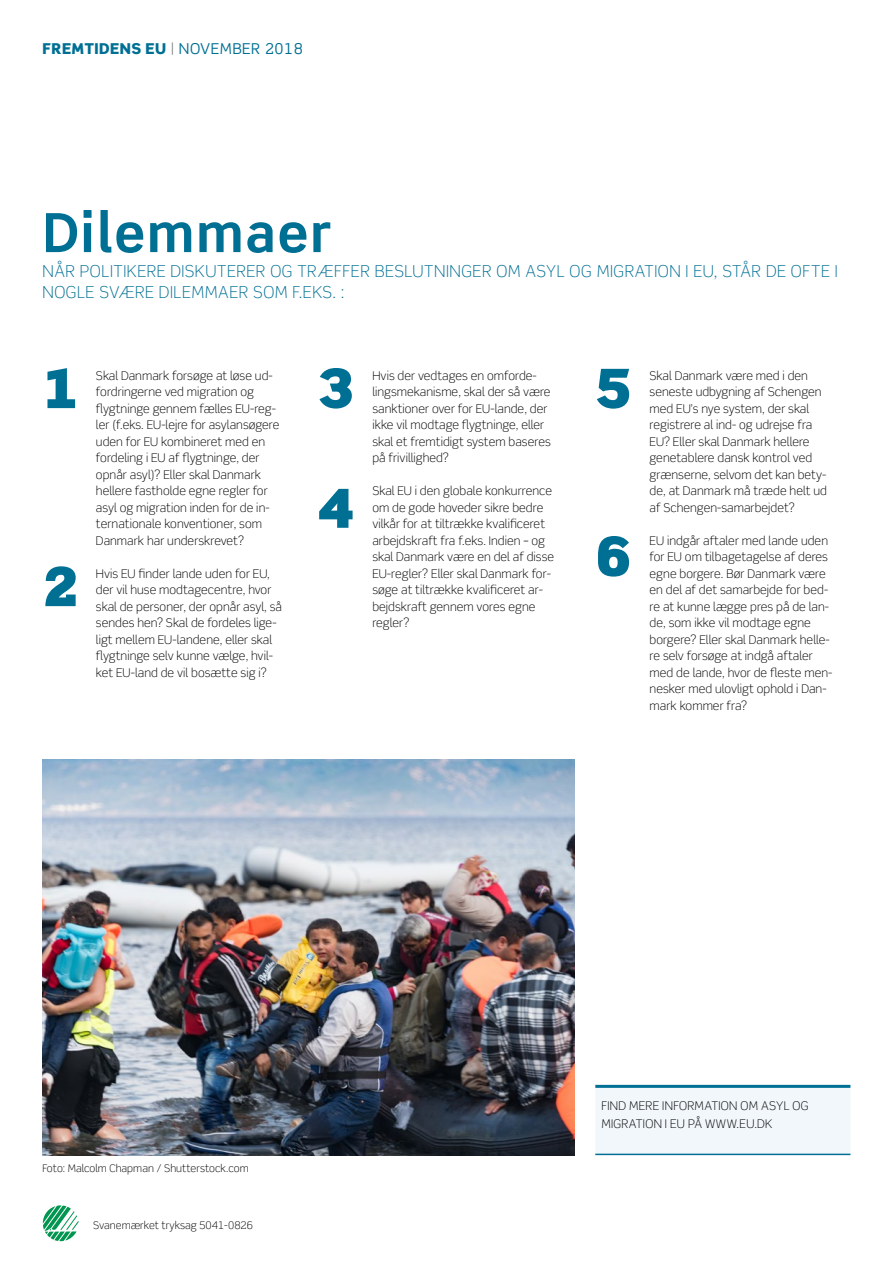
<style>
.page{position:relative;width:893px;height:1263px;background:#fff}
.page>*{position:absolute;margin:0;border:0;box-sizing:border-box;transform-origin:0 0}
.Stort_nummer{font:700 54px "Scene Std";letter-spacing:.03em;color:#006f94}
.Stort_nummer-2{font:900 54px "Scene Std";color:#006f94}
.Manchet{font:300 16.5px/21px "Scene Std";letter-spacing:.03em;color:#006f94}
.t1{font:900 15px "Scene Std";letter-spacing:.03em;color:#006f94}
._04_Brødtekst{font:300 12px/16.5px "Scene Std";letter-spacing:.005em;color:#000}
.Niveau_02{font:300 12px/18px "Scene Std";letter-spacing:.025em;color:#000}
._05_Billedtekst{font:300 10.5px "Scene Std";letter-spacing:.005em;color:#000}
.s1{font-weight:300;color:#646363}
.s2{font-weight:400}
</style>
<div class="page">
<img style="left:43px;top:759px;width:531px;height:396px">
<div style="left:595px;top:1088px;width:255px;height:66px;background:#f1f7fa"></div>
<hr style="left:595px;top:1085px;width:255px;height:3px;background:#006f94">
<hr style="left:595px;top:1154px;width:255px;height:1px;background:#006f94">
<svg style="left:43px;top:1205px;width:35px;height:36px"></svg>
<p class="t1" style="left:43px;top:39px;width:262px">FREMTIDENS EU <span class="s1">|</span> <span class="s2">NOVEMBER 2018</span></p>
<p class="Stort_nummer" style="left:43px;top:199px;width:290px">Dilemmaer</p>
<p class="Manchet" style="left:43px;top:261px;width:797px">NÅR POLITIKERE DISKUTERER OG TRÆFFER BESLUTNINGER OM ASYL OG MIGRATION I EU, STÅR DE OFTE I<br>NOGLE SVÆRE DILEMMAER SOM F.EKS. :</p>
<p class="Stort_nummer-2" style="left:43px;top:353px;width:38px">1</p>
<p class="Stort_nummer-2" style="left:43px;top:551px;width:38px">2</p>
<p class="_04_Brødtekst" style="left:96px;top:367px;width:185px">Skal Danmark forsøge at løse ud&shy;fordringerne ved migration og flygtninge gennem fælles EU-reg&shy;ler (f.eks. EU-lejre for asylansøgere uden for EU kombineret med en fordeling i EU af flygtninge, der opnår asyl)? Eller skal Danmark hellere fastholde egne regler for asyl og migration inden for de in&shy;ternationale konventioner, som<br>Danmark har underskrevet?</p>
<p class="_04_Brødtekst" style="left:96px;top:565px;width:188px">Hvis EU finder lande uden for EU, der vil huse modtagecentre, hvor skal de personer, der opnår asyl, så sendes hen? Skal de fordeles lige&shy;ligt mellem EU-landene, eller skal flygtninge selv kunne vælge, hvil&shy;ket EU-land de vil bosætte sig i?</p>
<p class="Stort_nummer-2" style="left:317px;top:353px;width:38px">3</p>
<p class="Stort_nummer-2" style="left:595px;top:353px;width:38px">5</p>
<p class="_04_Brødtekst" style="left:372px;top:367px;width:180px">Hvis der vedtages en omforde&shy;lingsmekanisme, skal der så være sanktioner over for EU-lande, der ikke vil modtage flygtninge, eller skal et fremtidigt system baseres på frivillighed?</p>
<p class="_04_Brødtekst" style="left:372px;top:483px;width:183px">Skal EU i den globale konkurrence om de gode hoveder sikre bedre vilkår for at tiltrække kvalificeret arbejdskraft fra f.eks. Indien – og skal Danmark være en del af disse<br>EU-regler? Eller skal Danmark for&shy;søge at tiltrække kvalificeret ar&shy;bejdskraft gennem vores egne regler?</p>
<p class="Stort_nummer-2" style="left:317px;top:473px;width:38px">4</p>
<p class="Stort_nummer-2" style="left:595px;top:521px;width:38px">6</p>
<p class="_04_Brødtekst" style="left:650px;top:367px;width:179px">Skal Danmark være med i den seneste udbygning af Schengen med EU’s nye system, der skal registrere al ind- og udrejse fra<br>EU? Eller skal Danmark hellere genetablere dansk kontrol ved grænserne, selvom det kan bety&shy;de, at Danmark må træde helt ud af Schengen-samarbejdet?</p>
<p class="_04_Brødtekst" style="left:650px;top:532px;width:184px">EU indgår aftaler med lande uden for EU om tilbagetagelse af deres egne borgere. Bør Danmark være en del af det samarbejde for bed&shy;re at kunne lægge pres på de lan&shy;de, som ikke vil modtage egne borgere? Eller skal Danmark helle&shy;re selv forsøge at indgå aftaler med de lande, hvor de fleste men&shy;nesker med ulovligt ophold i Dan&shy;mark kommer fra?</p>
<p class="_05_Billedtekst" style="left:43px;top:1161px;width:208px">Foto: Malcolm Chapman / Shutterstock.com</p>
<p class="_05_Billedtekst" style="left:93px;top:1219px;width:161px">Svanemærket tryksag 5041-0826</p>
<p class="Niveau_02" style="left:601px;top:1097px;width:209px">FIND MERE INFORMATION OM ASYL OG<br>MIGRATION I EU PÅ WWW.EU.DK</p>
</div>
